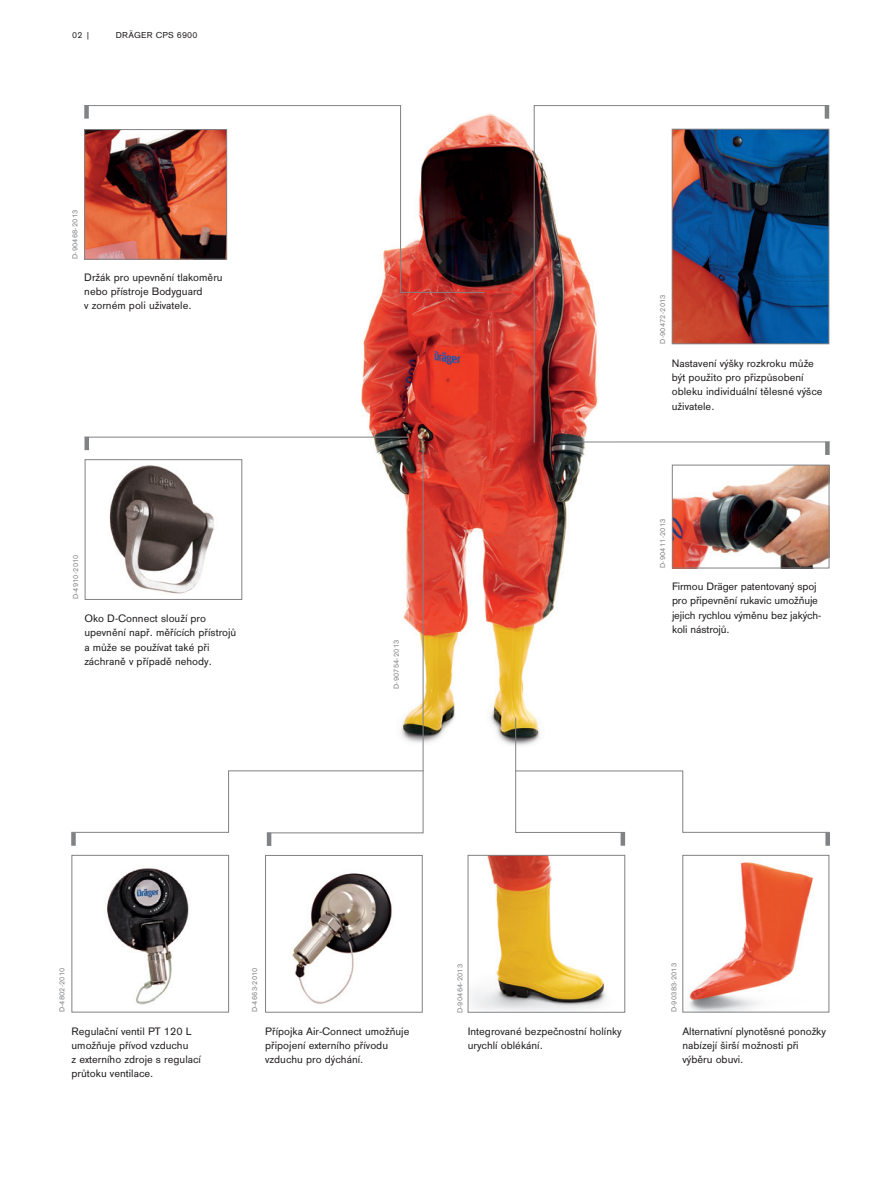
<style>
.page{position:relative;width:893px;height:1191px;background:#fff}
.page>*{position:absolute;margin:0;border:0;box-sizing:border-box;transform-origin:0 0}
.Bildunterschrift{font:11.25px/14.2px "Draeger Sans CE";color:#231f20}
.Rubrizierung{font:9px "Draeger Sans CE";letter-spacing:.025em;color:#231f20}
.Paginierung_links{font:9px "Draeger Sans CE";color:#231f20}
.Bildnummer_60_Schwar{font:7.5px "Draeger Sans CE";letter-spacing:.025em;color:#808285}
</style>
<div class="page">
<img style="left:306px;top:114px;width:279px;height:632px">
<hr style="left:85px;top:437px;width:324px;height:1px;background:#808285">
<hr style="left:85px;top:437px;width:4px;height:13px;background:#808285">
<hr style="left:267px;top:832px;width:4px;height:14px;background:#808285">
<svg style="left:306px;top:448px;width:118px;height:322px"></svg>
<img style="left:106px;top:868px;width:83px;height:137px">
<div style="left:72px;top:855px;width:157px;height:157px;border:1px solid #808285"></div>
<hr style="left:621px;top:832px;width:4px;height:13px;background:#808285">
<img style="left:674px;top:467px;width:153px;height:99px">
<div style="left:672px;top:465px;width:157px;height:103px;border:1px solid #808285"></div>
<div style="left:825px;top:441px;width:5px;height:14px;background:#808285"></div>
<img style="left:109px;top:465px;width:105px;height:129px">
<div style="left:85px;top:459px;width:157px;height:141px;border:1px solid #808285"></div>
<svg style="left:84px;top:105px;width:317px;height:188px"></svg>
<hr style="left:400px;top:292px;width:84px;height:1px;background:#808285">
<img style="left:534px;top:105px;width:296px;height:338px">
<img style="left:292px;top:873px;width:100px;height:131px">
<div style="left:265px;top:855px;width:158px;height:157px;border:1px solid #808285"></div>
<svg style="left:71px;top:770px;width:353px;height:63px"></svg>
<div style="left:71px;top:832px;width:5px;height:13px;background:#808285"></div>
<svg style="left:515px;top:717px;width:315px;height:116px"></svg>
<div style="left:825px;top:832px;width:5px;height:13px;background:#808285"></div>
<img style="left:471px;top:857px;width:135px;height:153px">
<div style="left:468px;top:855px;width:157px;height:157px;border:1px solid #808285"></div>
<img style="left:689px;top:862px;width:125px;height:148px">
<div style="left:682px;top:855px;width:147px;height:157px;border:1px solid #808285"></div>
<p class="Paginierung_links" style="left:72px;top:30px;width:20px">02 |</p>
<p class="Rubrizierung" style="left:116px;top:30px;width:83px">DRÄGER CPS 6900</p>
<p class="Bildnummer_60_Schwar" style="left:71px;top:259px;width:51px;rotate:-90deg">D-90468-2013</p>
<p class="Bildunterschrift" style="left:84px;top:270px;width:140px">Držák pro upevnění tlakoměru nebo přístroje Bodyguard<br>v zorném poli uživatele.</p>
<p class="Bildnummer_60_Schwar" style="left:71px;top:599px;width:46px;rotate:-90deg">D-4910-2010</p>
<p class="Bildunterschrift" style="left:84px;top:611px;width:154px">Oko D-Connect slouží pro upevnění např. měřících přístrojů a může se používat také při záchraně v případě nehody.</p>
<p class="Bildnummer_60_Schwar" style="left:392px;top:689px;width:51px;rotate:-90deg">D-90754-2013</p>
<p class="Bildnummer_60_Schwar" style="left:659px;top:344px;width:51px;rotate:-90deg">D-90472-2013</p>
<p class="Bildunterschrift" style="left:672px;top:356px;width:152px">Nastavení výšky rozkroku může být použito pro přizpůsobení obleku individuální tělesné výšce uživatele.</p>
<p class="Bildnummer_60_Schwar" style="left:659px;top:568px;width:51px;rotate:-90deg">D-90411-2013</p>
<p class="Bildunterschrift" style="left:672px;top:579px;width:151px">Firmou Dräger patentovaný spoj pro připevnění rukavic umožňuje jejich rychlou výměnu bez jakých&shy;koli nástrojů.</p>
<p class="Bildnummer_60_Schwar" style="left:58px;top:1012px;width:46px;rotate:-90deg">D-4802-2010</p>
<p class="Bildunterschrift" style="left:72px;top:1023px;width:131px">Regulační ventil PT 120 L umožňuje přívod vzduchu<br>z externího zdroje s regulací průtoku ventilace.</p>
<p class="Bildnummer_60_Schwar" style="left:251px;top:1012px;width:46px;rotate:-90deg">D-4663-2010</p>
<p class="Bildunterschrift" style="left:265px;top:1023px;width:146px">Přípojka Air-Connect umožňuje připojení externího přívodu vzduchu pro dýchání.</p>
<p class="Bildnummer_60_Schwar" style="left:456px;top:1013px;width:51px;rotate:-90deg">D-90464-2013</p>
<p class="Bildunterschrift" style="left:468px;top:1023px;width:156px">Integrované bezpečnostní holínky urychlí oblékání.</p>
<p class="Bildnummer_60_Schwar" style="left:670px;top:1012px;width:51px;rotate:-90deg">D-90383-2013</p>
<p class="Bildunterschrift" style="left:682px;top:1023px;width:145px">Alternativní plynotěsné ponožky nabízejí širší možnosti při výběru obuvi.</p>
</div>
